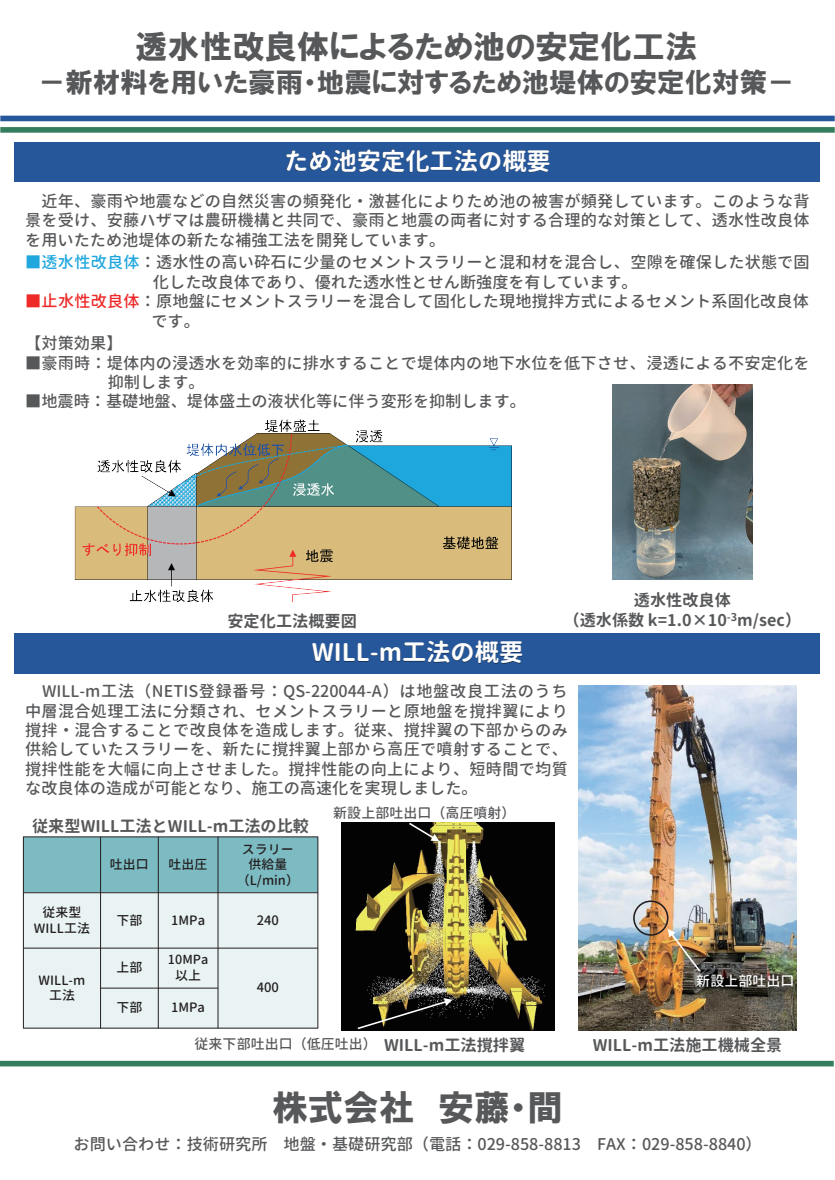
<style>
.page{position:relative;width:835px;height:1180px;background:#fff}
.page>*{position:absolute;margin:0;border:0;box-sizing:border-box;transform-origin:0 0}
.t1{font:35.52px "HGP Soei Kakugothic UB";color:#57585a}
.t2{font:32.34px "HGP Soei Kakugothic UB";color:#57585a}
.t3{font:27.47px "HGP Soei Kakugothic UB";color:#57585a}
.t4{font:700 24.22px "Gen Jyuu Gothic";color:#fff}
.t5{font:500 16.17px/19.4px "Gen Jyuu Gothic";letter-spacing:.005em;color:#57585a}
.t6{font:700 16.17px/19.4px "Gen Jyuu Gothic";color:#57585a;text-align:center}
.t7{font:500 14px "Gen Jyuu Gothic";letter-spacing:.005em;color:#57585a}
.t8{font:500 14px "Gen Jyuu Gothic";letter-spacing:.005em;color:#fff}
.t9{font:500 12.95px/15.5px "Gen Jyuu Gothic";letter-spacing:.005em;color:#231f20;text-align:center}
.t10{font:500 12.6px "Gen Jyuu Gothic";color:#231f20}
.s1{color:#20a7de}
.s2{color:#ee2a29}
</style>
<div class="page">
<div style="left:0;top:1060px;width:833px;height:6px;background:#357e5d"></div>
<div style="left:15px;top:142px;width:805px;height:40px;background:#25579a"></div>
<img style="left:285px;top:149px;width:265px;height:24px">
<div style="left:0;top:116px;width:834px;height:5px;background:#25579a"></div>
<div style="left:0;top:127px;width:834px;height:6px;background:#357e5d"></div>
<img style="left:74px;top:419px;width:437px;height:184px">
<img style="left:612px;top:385px;width:140px;height:194px">
<div style="left:15px;top:634px;width:805px;height:40px;background:#25579a"></div>
<img style="left:296px;top:633px;width:58px;height:29px">
<img style="left:354px;top:633px;width:9px;height:29px">
<img style="left:363px;top:633px;width:23px;height:29px">
<img style="left:386px;top:633px;width:152px;height:31px">
<img style="left:578px;top:686px;width:218px;height:344px">
<img style="left:341px;top:822px;width:213px;height:209px">
<div style="left:23px;top:837px;width:77px;height:55px;background:#7dbbc2"></div>
<div style="left:100px;top:837px;width:58px;height:55px;background:#7dbbc2"></div>
<div style="left:158px;top:837px;width:60px;height:55px;background:#7dbbc2"></div>
<div style="left:218px;top:837px;width:100px;height:55px;background:#7dbbc2"></div>
<div style="left:23px;top:892px;width:77px;height:56px;background:#e9f3f4"></div>
<div style="left:100px;top:892px;width:58px;height:56px;background:#e9f3f4"></div>
<div style="left:158px;top:892px;width:60px;height:56px;background:#e9f3f4"></div>
<div style="left:218px;top:892px;width:100px;height:56px;background:#e9f3f4"></div>
<div style="left:23px;top:948px;width:77px;height:80px;background:#e9f3f4"></div>
<div style="left:100px;top:948px;width:58px;height:40px;background:#e9f3f4"></div>
<div style="left:158px;top:948px;width:60px;height:40px;background:#e9f3f4"></div>
<div style="left:218px;top:948px;width:100px;height:80px;background:#e9f3f4"></div>
<div style="left:100px;top:988px;width:58px;height:40px;background:#e9f3f4"></div>
<div style="left:158px;top:988px;width:60px;height:40px;background:#e9f3f4"></div>
<hr style="left:100px;top:836px;width:1px;height:192px;background:#231f20">
<hr style="left:158px;top:836px;width:1px;height:192px;background:#231f20">
<hr style="left:218px;top:836px;width:1px;height:192px;background:#231f20">
<hr style="left:23px;top:892px;width:295px;height:1px;background:#231f20">
<hr style="left:23px;top:948px;width:295px;height:1px;background:#231f20">
<hr style="left:100px;top:988px;width:118px;height:1px;background:#231f20">
<hr style="left:23px;top:836px;width:1px;height:192px;background:#231f20">
<hr style="left:317px;top:836px;width:1px;height:192px;background:#231f20">
<hr style="left:23px;top:836px;width:295px;height:1px;background:#231f20">
<hr style="left:23px;top:1028px;width:295px;height:1px;background:#231f20">
<svg style="left:407px;top:822px;width:32px;height:19px"></svg>
<svg style="left:356px;top:998px;width:96px;height:32px;background:#26241c"></svg>
<div style="left:633px;top:900px;width:35px;height:35px;border:2px solid #231f20;border-radius:50%"></div>
<img style="left:667px;top:928px;width:34px;height:45px">
<h2 class="t2" style="left:135px;top:30px;width:563px">透水性改良体によるため池の安定化工法</h2>
<h3 class="t3" style="left:38px;top:68px;width:758px">－新材料を用いた豪雨・地震に対するため池堤体の安定化対策－</h3>
<h3 class="t4" style="left:284px;top:143px;width:268px">ため池安定化工法の概要</h3>
<p class="t5" style="left:25px;top:191px;width:785px;text-align:justify;text-indent:16px">近年、豪雨や地震などの自然災害の頻発化・激甚化によりため池の被害が頻発しています。このような背景を受け、安藤ハザマは農研機構と共同で、豪雨と地震の両者に対する合理的な対策として、透水性改良体を用いたため池堤体の新たな補強工法を開発しています。</p>
<p class="t5" style="left:153px;top:252px;width:658px;text-indent:-128px"><span class="s1">■透水性改良体</span>：透水性の高い砕石に少量のセメントスラリーと混和材を混合し、空隙を確保した状態で固化した改良体であり、優れた透水性とせん断強度を有しています。</p>
<p class="t5" style="left:151px;top:291px;width:659px;text-indent:-126px"><span class="s2">■止水性改良体</span>：原地盤にセメントスラリーを混合して固化した現地撹拌方式によるセメント系固化改良体です。</p>
<p class="t5" style="left:25px;top:333px;width:99px">【対策効果】</p>
<p class="t5" style="left:108px;top:353px;width:703px;text-indent:-82px">■豪雨時：堤体内の浸透水を効率的に排水することで堤体内の地下水位を低下させ、浸透による不安定化を抑制します。</p>
<p class="t5" style="left:25px;top:391px;width:502px">■地震時：基礎地盤、堤体盛土の液状化等に伴う変形を抑制します。</p>
<p class="t6" style="left:227px;top:610px;width:131px">安定化工法概要図</p>
<p class="t6" style="left:563px;top:590px;width:239px">透水性改良体<br>（透水係数 k=1.0×10<sup>-3</sup>m/sec）</p>
<h3 class="t4" style="left:311px;top:635px;width:213px">WILL-m工法の概要</h3>
<p class="t5" style="left:25px;top:681px;width:544px;text-align:justify;text-indent:17px">WILL-m工法（NETIS登録番号：QS-220044-A）は地盤改良工法のうち中層混合処理工法に分類され、セメントスラリーと原地盤を撹拌翼により撹拌・混合することで改良体を造成します。従来、撹拌翼の下部からのみ供給していたスラリーを、新たに撹拌翼上部から高圧で噴射することで、撹拌性能を大幅に向上させました。撹拌性能の向上により、短時間で均質な改良体の造成が可能となり、施工の高速化を実現しました。</p>
<p class="t6" style="left:32px;top:816px;width:278px">従来型WILL工法とWILL-m工法の比較</p>
<p class="t9" style="left:110px;top:856px;width:40px">吐出口</p>
<p class="t9" style="left:169px;top:856px;width:40px">吐出圧</p>
<p class="t9" style="left:237px;top:841px;width:64px">スラリー供給量（L/min）</p>
<p class="t9" style="left:34px;top:904px;width:57px">従来型<br>WILL工法</p>
<p class="t9" style="left:116px;top:912px;width:27px">下部</p>
<p class="t9" style="left:171px;top:912px;width:35px">1MPa</p>
<p class="t9" style="left:257px;top:912px;width:24px">240</p>
<p class="t9" style="left:38px;top:971px;width:48px;line-height:15.7px">WILL-m工法</p>
<p class="t9" style="left:116px;top:959px;width:27px">上部</p>
<p class="t10" style="left:168px;top:950px;width:42px">10MPa</p>
<p class="t9" style="left:175px;top:967px;width:27px">以上</p>
<p class="t9" style="left:116px;top:999px;width:27px">下部</p>
<p class="t9" style="left:171px;top:999px;width:35px">1MPa</p>
<p class="t9" style="left:257px;top:979px;width:24px">400</p>
<p class="t7" style="left:333px;top:802px;width:184px">新設上部吐出口（高圧噴射）</p>
<p class="t7" style="left:194px;top:1033px;width:184px">従来下部吐出口（低圧吐出）</p>
<p class="t6" style="left:384px;top:1035px;width:143px">WILL-m工法撹拌翼</p>
<p class="t8" style="left:696px;top:970px;width:100px">新設上部吐出口</p>
<p class="t6" style="left:592px;top:1035px;width:191px">WILL-m工法施工機械全景</p>
<h1 class="t1" style="left:272px;top:1089px;width:292px">株式会社 安藤・間</h1>
<p class="t5" style="left:73px;top:1134px;width:689px">お問い合わせ：技術研究所 地盤・基礎研究部（電話：029-858-8813 FAX：029-858-8840）</p>
</div>
